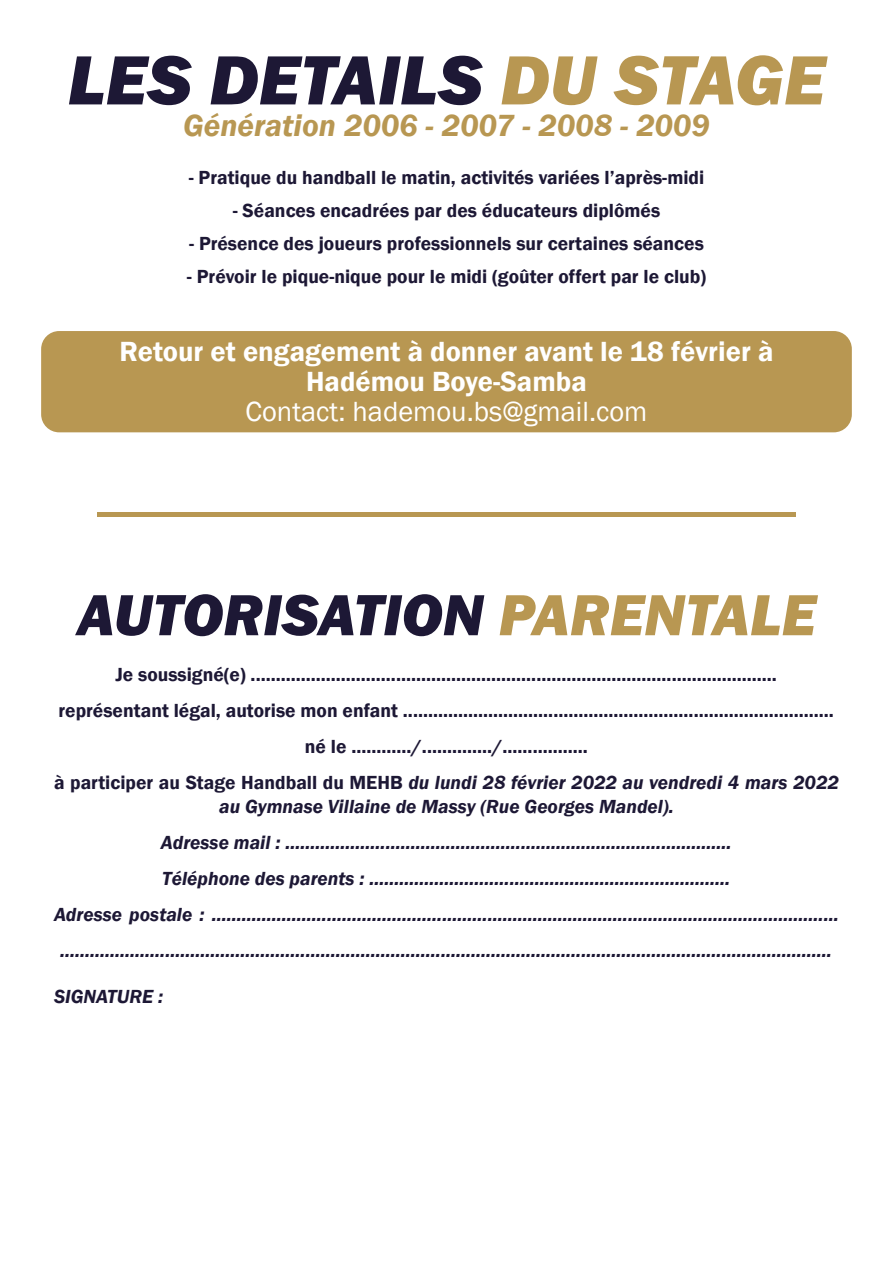
<style>
.page{position:relative;width:893px;height:1263px;background:#fff}
.page>*{position:absolute;margin:0;border:0;box-sizing:border-box;transform-origin:0 0}
.t1{font:italic 800 72px "Franklin Gothic";color:#1d1835}
.t2{font:italic 800 60px "Franklin Gothic";color:#1d1835}
.t3{font:italic 600 31.5px "Franklin Gothic";color:#b89752}
.t4{font:600 28.5px "Franklin Gothic";color:#fff}
.t5{font:28.5px "Franklin Gothic";color:#fff}
.t6{font:italic 600 19.5px/23.4px "Franklin Gothic";color:#1d1835;text-align:center}
.t7{font:600 19.5px "Franklin Gothic";color:#1d1835}
.s1{color:#b89752}
.s2{font-style:normal}
</style>
<div class="page">
<div style="left:41px;top:331px;width:811px;height:101px;background:#b89752;border-radius:18px"></div>
<div style="left:97px;top:512px;width:698px;height:5px;background:#b89752"></div>
<p class="t1" style="left:68px;top:33px;width:759px">LES DETAILS <span class="s1">DU STAGE</span></p>
<p class="t3" style="left:183px;top:105px;width:528px">Génération 2006 - 2007 - 2008 - 2009</p>
<p class="t7" style="left:189px;top:166px;width:517px">- Pratique du handball le matin, activités variées l’après-midi</p>
<p class="t7" style="left:233px;top:199px;width:429px">- Séances encadrées par des éducateurs diplômés</p>
<p class="t7" style="left:189px;top:232px;width:516px">- Présence des joueurs professionnels sur certaines séances</p>
<p class="t7" style="left:187px;top:265px;width:521px">- Prévoir le pique-nique pour le midi (goûter offert par le club)</p>
<p class="t4" style="left:120px;top:334px;width:655px">Retour et engagement à donner avant le 18 février à</p>
<p class="t4" style="left:306px;top:364px;width:282px">Hadémou Boye-Samba</p>
<p class="t5" style="left:246px;top:394px;width:403px">Contact: hademou.bs@gmail.com</p>
<p class="t2" style="left:77px;top:576px;width:740px">AUTORISATION <span class="s1">PARENTALE</span></p>
<p class="t7" style="left:115px;top:663px;width:663px">Je soussigné(e) .........................................................................................................</p>
<p class="t7" style="left:58px;top:699px;width:777px">représentant légal, autorise mon enfant ......................................................................................</p>
<p class="t7" style="left:305px;top:735px;width:284px">né le ............/............../.................</p>
<p class="t6" style="left:54px;top:771px;width:786px"><span class="s2">à participer au Stage Handball du MEHB</span> du lundi 28 février 2022 au vendredi 4 mars 2022 au Gymnase Villaine de Massy (Rue Georges Mandel).</p>
<p class="t6" style="left:161px;top:830px;width:572px">Adresse mail : .........................................................................................</p>
<p class="t6" style="left:162px;top:866px;width:569px">Téléphone des parents : ........................................................................</p>
<p class="t6" style="left:54px;top:896px;width:786px;line-height:36px">Adresse postale : ............................................................................................................................. ..........................................................................................................................................................</p>
<p class="t6" style="left:54px;top:985px;width:111px">SIGNATURE :</p>
</div>
